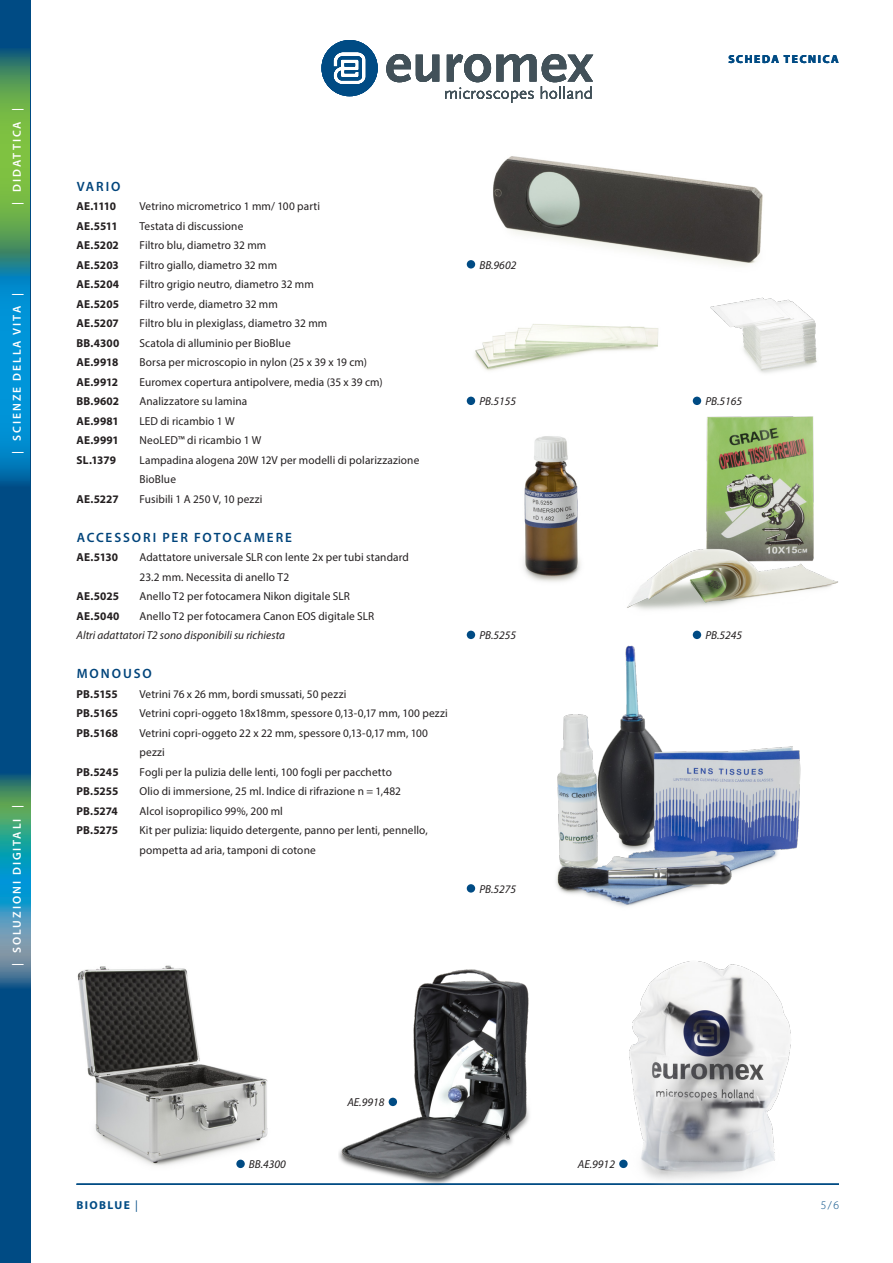
<style>
.page{position:relative;width:893px;height:1263px;background:#fff}
.page>*{position:absolute;margin:0;border:0;box-sizing:border-box;transform-origin:0 0}
.j_tussenkop{font:600 13.5px "Myriad Pro";letter-spacing:.15em;color:#00447b}
.j_accessoires{font:11.55px/19.5px "Myriad Pro";letter-spacing:.01em;color:#231f20}
.j_accessoires-2{font:700 11.55px "Myriad Pro";letter-spacing:.005em;color:#231f20}
.t1{font:600 11.55px "Myriad Pro";letter-spacing:.17em;color:#fff}
.j_accessoires-3{font:italic 11.55px "Myriad Pro";letter-spacing:.005em;color:#231f20}
._4-Body-tekst{font:italic 11.55px "Myriad Pro";color:#231f20}
.j_bolletjes{font:italic 11.55px "Myriad Pro";color:#231f20}
.t2{font:700 11.55px "Myriad Pro";letter-spacing:.14em;color:#004b84}
.t3{font:700 11.55px "Myriad Pro";letter-spacing:.12em;color:#004b84}
.t4{font:300 11.55px "Myriad Pro";color:#004b84}
.s1{font-weight:400}
</style>
<div class="page">
<div style="left:0;top:0;width:30px;height:1263px;background:#004b84"></div>
<svg style="left:0;top:775px;width:30px;height:213px"></svg>
<svg style="left:0;top:278px;width:30px;height:206px;fill:#0093d7"></svg>
<svg style="left:0;top:50px;width:30px;height:228px"></svg>
<hr style="left:77px;top:1184px;width:762px;height:1px;background:#004b84">
<svg style="left:321px;top:40px;width:57px;height:56px"></svg>
<svg style="left:386px;top:54px;width:53px;height:28px"></svg>
<svg style="left:445px;top:54px;width:148px;height:49px"></svg>
<img style="left:556px;top:630px;width:245px;height:277px">
<img style="left:475px;top:324px;width:184px;height:47px">
<img style="left:710px;top:297px;width:107px;height:76px">
<img style="left:523px;top:436px;width:58px;height:146px">
<img style="left:627px;top:396px;width:211px;height:214px">
<img style="left:338px;top:969px;width:195px;height:215px">
<div style="left:389px;top:1098px;width:8px;height:8px;background:#004b84;border-radius:50%"></div>
<img style="left:77px;top:965px;width:191px;height:204px">
<div style="left:236px;top:1160px;width:9px;height:8px;background:#004b84;border-radius:50%"></div>
<img style="left:617px;top:961px;width:177px;height:224px">
<img style="left:466px;top:156px;width:297px;height:110px">
<div style="left:467px;top:260px;width:8px;height:9px;background:#004b84;border-radius:50%"></div>
<div style="left:467px;top:884px;width:8px;height:9px;background:#004b84;border-radius:50%"></div>
<div style="left:467px;top:631px;width:8px;height:8px;background:#004b84;border-radius:50%"></div>
<div style="left:467px;top:397px;width:8px;height:8px;background:#004b84;border-radius:50%"></div>
<div style="left:693px;top:631px;width:8px;height:8px;background:#004b84;border-radius:50%"></div>
<div style="left:693px;top:397px;width:8px;height:8px;background:#004b84;border-radius:50%"></div>
<p class="t1" style="left:10px;top:205px;width:98px;rotate:-90deg">| DIDATTICA |</p>
<p class="t1" style="left:10px;top:454px;width:162px;rotate:-90deg">| SCIENZE DELLA VITA |</p>
<p class="t1" style="left:10px;top:966px;width:162px;rotate:-90deg">| SOLUZIONI DIGITALI |</p>
<p class="j_tussenkop" style="left:77px;top:177px;width:45px">VARIO</p>
<p class="j_accessoires-2" style="left:77px;top:199px;width:41px">AE.1110</p>
<p class="j_accessoires" style="left:140px;top:196px;width:182px">Vetrino micrometrico 1 mm/ 100 parti</p>
<p class="j_accessoires-2" style="left:77px;top:218px;width:43px">AE.5511</p>
<p class="j_accessoires" style="left:140px;top:216px;width:105px">Testata di discussione</p>
<p class="j_accessoires-2" style="left:77px;top:238px;width:44px">AE.5202</p>
<p class="j_accessoires" style="left:140px;top:235px;width:128px">Filtro blu, diametro 32 mm</p>
<p class="j_accessoires-2" style="left:77px;top:257px;width:44px">AE.5203</p>
<p class="j_accessoires" style="left:140px;top:255px;width:139px">Filtro giallo, diametro 32 mm</p>
<p class="j_accessoires-2" style="left:77px;top:277px;width:44px">AE.5204</p>
<p class="j_accessoires" style="left:140px;top:274px;width:176px">Filtro grigio neutro, diametro 32 mm</p>
<p class="j_accessoires-2" style="left:77px;top:296px;width:44px">AE.5205</p>
<p class="j_accessoires" style="left:140px;top:294px;width:140px">Filtro verde, diametro 32 mm</p>
<p class="j_accessoires-2" style="left:77px;top:316px;width:44px">AE.5207</p>
<p class="j_accessoires" style="left:140px;top:313px;width:189px">Filtro blu in plexiglass, diametro 32 mm</p>
<p class="j_accessoires-2" style="left:77px;top:335px;width:44px">BB.4300</p>
<p class="j_accessoires" style="left:140px;top:333px;width:153px">Scatola di alluminio per BioBlue</p>
<p class="j_accessoires-2" style="left:77px;top:355px;width:43px">AE.9918</p>
<p class="j_accessoires" style="left:140px;top:352px;width:229px">Borsa per microscopio in nylon (25 x 39 x 19 cm)</p>
<p class="j_accessoires-2" style="left:77px;top:374px;width:43px">AE.9912</p>
<p class="j_accessoires" style="left:140px;top:372px;width:245px">Euromex copertura antipolvere, media (35 x 39 cm)</p>
<p class="j_accessoires-2" style="left:77px;top:394px;width:44px">BB.9602</p>
<p class="j_accessoires" style="left:140px;top:391px;width:109px">Analizzatore su lamina</p>
<p class="j_accessoires-2" style="left:77px;top:413px;width:44px">AE.9981</p>
<p class="j_accessoires" style="left:140px;top:411px;width:97px">LED di ricambio 1 W</p>
<p class="j_accessoires-2" style="left:77px;top:433px;width:44px">AE.9991</p>
<p class="j_accessoires" style="left:140px;top:430px;width:123px">NeoLED™ di ricambio 1 W</p>
<p class="j_accessoires-2" style="left:77px;top:452px;width:41px">SL.1379</p>
<p class="j_accessoires" style="left:140px;top:450px;width:281px">Lampadina alogena 20W 12V per modelli di polarizzazione<br>BioBlue</p>
<p class="j_accessoires-2" style="left:77px;top:491px;width:44px">AE.5227</p>
<p class="j_accessoires" style="left:140px;top:489px;width:124px">Fusibili 1 A 250 V, 10 pezzi</p>
<p class="j_tussenkop" style="left:77px;top:528px;width:217px">ACCESSORI PER FOTOCAMERE</p>
<p class="j_accessoires-2" style="left:77px;top:550px;width:43px">AE.5130</p>
<p class="j_accessoires" style="left:140px;top:547px;width:271px">Adattatore universale SLR con lente 2x per tubi standard<br>23.2 mm. Necessita di anello T2</p>
<p class="j_accessoires-2" style="left:77px;top:589px;width:44px">AE.5025</p>
<p class="j_accessoires" style="left:140px;top:586px;width:212px">Anello T2 per fotocamera Nikon digitale SLR</p>
<p class="j_accessoires-2" style="left:77px;top:608px;width:44px">AE.5040</p>
<p class="j_accessoires" style="left:140px;top:606px;width:236px">Anello T2 per fotocamera Canon EOS digitale SLR</p>
<p class="j_accessoires-3" style="left:77px;top:628px;width:210px">Altri adattatori T2 sono disponibili su richiesta</p>
<p class="j_tussenkop" style="left:77px;top:665px;width:77px">MONOUSO</p>
<p class="j_accessoires-2" style="left:77px;top:686px;width:43px">PB.5155</p>
<p class="j_accessoires" style="left:140px;top:684px;width:208px">Vetrini 76 x 26 mm, bordi smussati, 50 pezzi</p>
<p class="j_accessoires-2" style="left:77px;top:706px;width:43px">PB.5165</p>
<p class="j_accessoires" style="left:140px;top:703px;width:310px">Vetrini copri-oggeto 18x18mm, spessore 0,13-0,17 mm, 100 pezzi</p>
<p class="j_accessoires-2" style="left:77px;top:725px;width:43px">PB.5168</p>
<p class="j_accessoires" style="left:140px;top:723px;width:290px">Vetrini copri-oggeto 22 x 22 mm, spessore 0,13-0,17 mm, 100 pezzi</p>
<p class="j_accessoires-2" style="left:77px;top:764px;width:44px">PB.5245</p>
<p class="j_accessoires" style="left:140px;top:762px;width:254px">Fogli per la pulizia delle lenti, 100 fogli per pacchetto</p>
<p class="j_accessoires-2" style="left:77px;top:784px;width:43px">PB.5255</p>
<p class="j_accessoires" style="left:140px;top:781px;width:263px">Olio di immersione, 25 ml. Indice di rifrazione n = 1,482</p>
<p class="j_accessoires-2" style="left:77px;top:803px;width:43px">PB.5274</p>
<p class="j_accessoires" style="left:140px;top:801px;width:145px">Alcol isopropilico 99%, 200 ml</p>
<p class="j_accessoires-2" style="left:77px;top:823px;width:43px">PB.5275</p>
<p class="j_accessoires" style="left:140px;top:820px;width:290px">Kit per pulizia: liquido detergente, panno per lenti, pennello, pompetta ad aria, tamponi di cotone</p>
<p class="_4-Body-tekst" style="left:479px;top:257px;width:38px">BB.9602</p>
<p class="_4-Body-tekst" style="left:479px;top:394px;width:38px">PB.5155</p>
<p class="_4-Body-tekst" style="left:479px;top:628px;width:38px">PB.5255</p>
<p class="_4-Body-tekst" style="left:479px;top:881px;width:38px">PB.5275</p>
<p class="t2" style="left:728px;top:51px;width:112px">SCHEDA TECNICA</p>
<p class="_4-Body-tekst" style="left:705px;top:394px;width:38px">PB.5165</p>
<p class="_4-Body-tekst" style="left:705px;top:628px;width:38px">PB.5245</p>
<p class="j_bolletjes" style="left:347px;top:1095px;width:39px">AE.9918</p>
<p class="j_bolletjes" style="left:249px;top:1157px;width:38px">BB.4300</p>
<p class="j_bolletjes" style="left:578px;top:1157px;width:39px">AE.9912</p>
<p class="t3" style="left:77px;top:1197px;width:63px">BIOBLUE <span class="s1">|</span></p>
<p class="t4" style="left:821px;top:1198px;width:20px">5/6</p>
</div>
